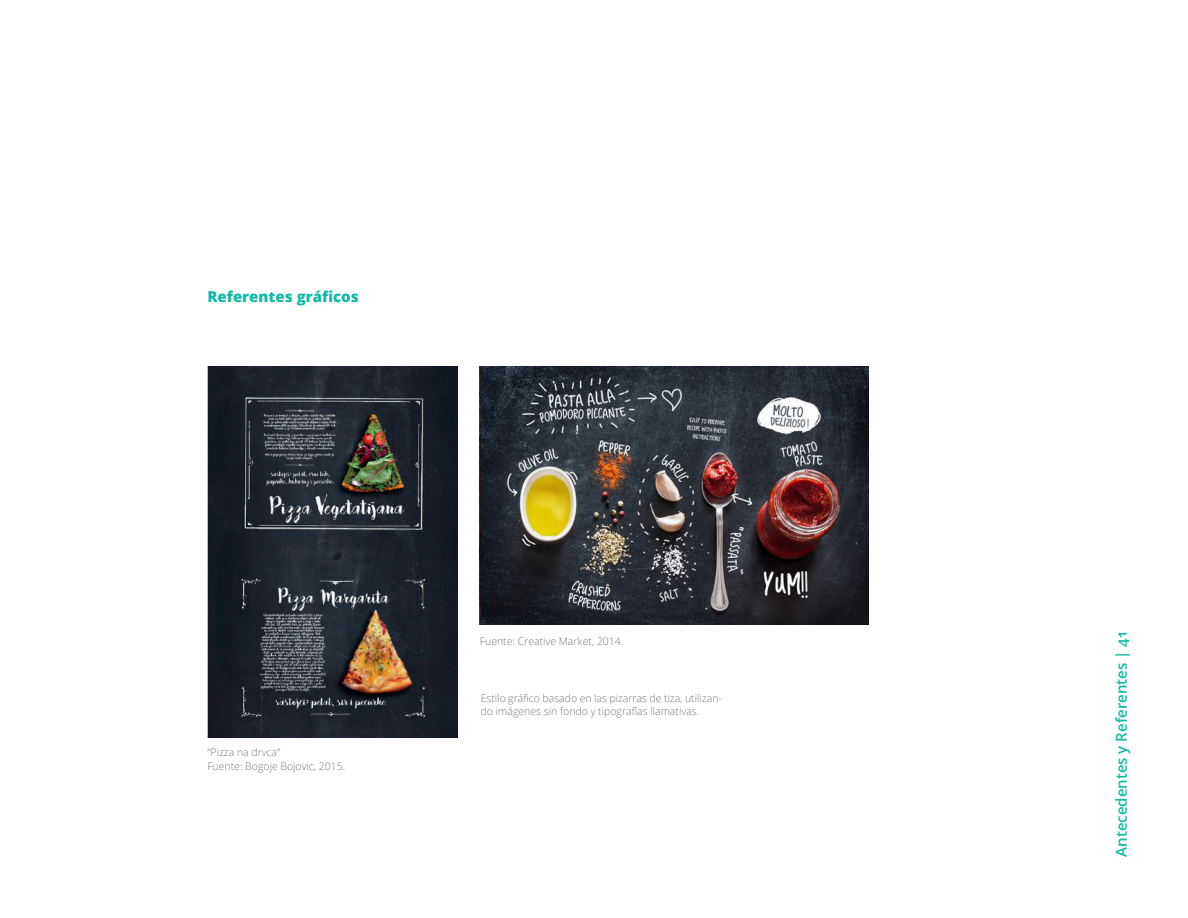
<style>
.page{position:relative;width:1188px;height:918px;background:#fff}
.page>*{position:absolute;margin:0;border:0;box-sizing:border-box;transform-origin:0 0}
.t1{font:600 15px "Open Sans";color:#14baa5}
.t2{font:800 15px "Open Sans";color:#14baa5}
.t3{font:300 10.5px/13.5px "Open Sans";color:#777b75}
</style>
<div class="page">
<img style="left:207px;top:366px;width:251px;height:372px">
<img style="left:480px;top:366px;width:389px;height:259px">
<h1 class="t2" style="left:207px;top:285px;width:153px">Referentes gráficos</h1>
<p class="t3" style="left:207px;top:745px;width:140px">“Pizza na drvca”<br>Fuente: Bogoje Bojovic, 2015.</p>
<p class="t3" style="left:480px;top:634px;width:145px">Fuente: Creative Market, 2014.</p>
<p class="t3" style="left:481px;top:691px;width:243px">Estilo gráfico basado en las pizarras de tiza, utilizan&shy;do imágenes sin fondo y tipografías llamativas.</p>
<h1 class="t1" style="left:1111px;top:857px;width:227px;rotate:-90deg">Antecedentes y Referentes | 41</h1>
</div>
